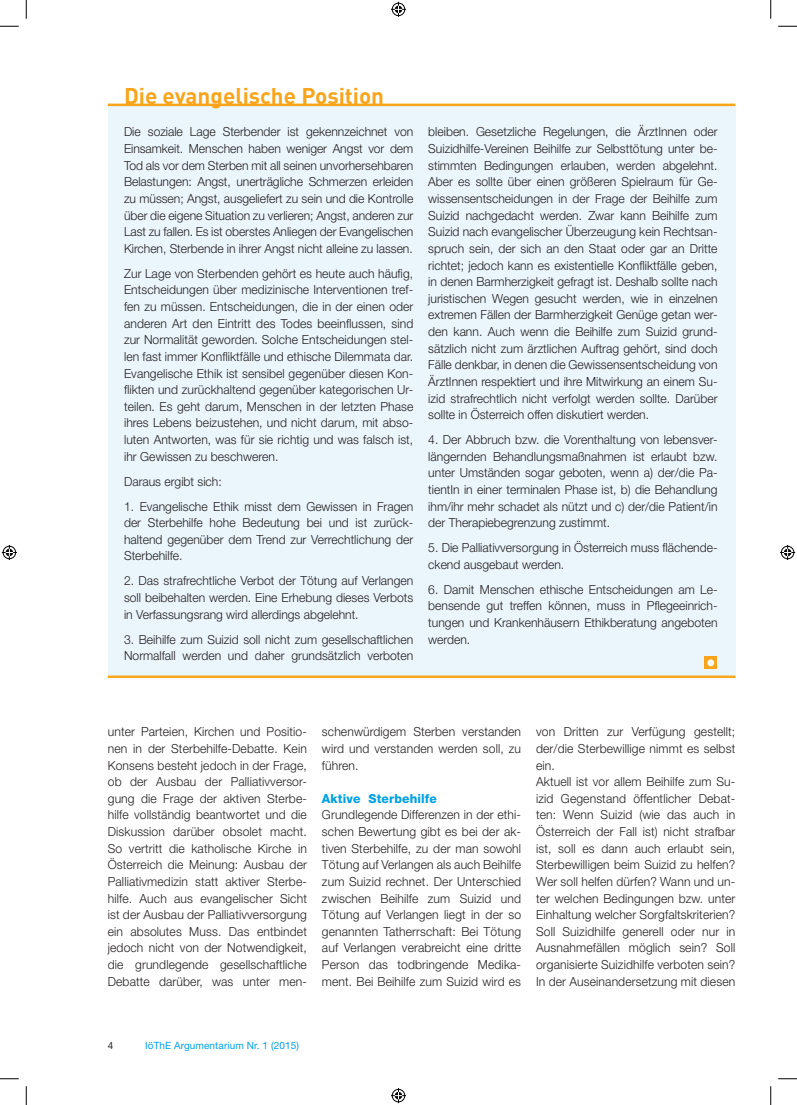
<style>
.page{position:relative;width:797px;height:1105px;background:#fff}
.page>*{position:absolute;margin:0;border:0;box-sizing:border-box;transform-origin:0 0}
.t1{font:700 22.5px "DIN Pro";color:#f9a51b}
.t2{font:300 12.5px/16.6px "Helvetica Neue";letter-spacing:.01em;color:#231f20;text-align:justify}
.t3{font:800 12.5px "Helvetica Neue";letter-spacing:.01em;color:#00a1e3}
.t4{font:10px "Helvetica Neue";letter-spacing:.01em;color:#00a1e3}
.t5{font:10px "Helvetica Neue";color:#231f20}
</style>
<div class="page">
<div style="left:108px;top:104px;width:627px;height:574px;background:#eaf6fc"></div>
<hr style="left:108px;top:104px;width:627px;height:2px;background:#f9a51b">
<hr style="left:108px;top:675px;width:627px;height:3px;background:#f9a51b">
<svg style="left:704px;top:657px;width:13px;height:12px"></svg>
<div style="left:707px;top:659px;width:7px;height:7px;background:#fff;border-radius:50%"></div>
<svg style="left:0;top:25px;width:19px;height:2px"></svg>
<svg style="left:778px;top:25px;width:19px;height:2px"></svg>
<svg style="left:0;top:1078px;width:19px;height:1px"></svg>
<svg style="left:778px;top:1078px;width:19px;height:1px"></svg>
<svg style="left:25px;top:0;width:2px;height:19px"></svg>
<svg style="left:25px;top:1086px;width:2px;height:19px"></svg>
<svg style="left:770px;top:0;width:1px;height:19px"></svg>
<svg style="left:770px;top:1086px;width:1px;height:19px"></svg>
<svg style="left:391px;top:2px;width:15px;height:15px"></svg>
<svg style="left:391px;top:1088px;width:15px;height:15px"></svg>
<svg style="left:2px;top:545px;width:15px;height:15px"></svg>
<svg style="left:780px;top:545px;width:15px;height:15px"></svg>
<h1 class="t1" style="left:124px;top:80px;width:261px">Die evangelische Position</h1>
<p class="t2" style="left:124px;top:123px;width:291px">Die soziale Lage Sterbender ist gekennzeichnet von Einsamkeit. Menschen haben weniger Angst vor dem Tod als vor dem Sterben mit all seinen unvorhersehbaren Belastungen: Angst, unerträgliche Schmerzen erleiden zu müssen; Angst, ausgeliefert zu sein und die Kontrolle über die eigene Situation zu verlieren; Angst, anderen zur Last zu fallen. Es ist oberstes Anliegen der Evangelischen Kirchen, Sterbende in ihrer Angst nicht alleine zu lassen.</p>
<p class="t2" style="left:124px;top:265px;width:291px">Zur Lage von Sterbenden gehört es heute auch häufig, Entscheidungen über medizinische Interventionen tref&shy;fen zu müssen. Entscheidungen, die in der einen oder anderen Art den Eintritt des Todes beeinflussen, sind zur Normalität geworden. Solche Entscheidungen stel&shy;len fast immer Konfliktfälle und ethische Dilemmata dar.<br>Evangelische Ethik ist sensibel gegenüber diesen Kon&shy;flikten und zurückhaltend gegenüber kategorischen Ur&shy;teilen. Es geht darum, Menschen in der letzten Phase ihres Lebens beizustehen, und nicht darum, mit abso&shy;luten Antworten, was für sie richtig und was falsch ist, ihr Gewissen zu beschweren.</p>
<p class="t2" style="left:124px;top:473px;width:99px">Daraus ergibt sich:</p>
<p class="t2" style="left:124px;top:498px;width:291px">1. Evangelische Ethik misst dem Gewissen in Fragen der Sterbehilfe hohe Bedeutung bei und ist zurück&shy;haltend gegenüber dem Trend zur Verrechtlichung der Sterbehilfe.</p>
<p class="t2" style="left:124px;top:572px;width:291px">2. Das strafrechtliche Verbot der Tötung auf Verlangen soll beibehalten werden. Eine Erhebung dieses Verbots in Verfassungsrang wird allerdings abgelehnt.</p>
<p class="t2" style="left:124px;top:631px;width:291px">3. Beihilfe zum Suizid soll nicht zum gesellschaftlichen<br>Normalfall werden und daher grundsätzlich verboten</p>
<p class="t2" style="left:428px;top:123px;width:291px">bleiben. Gesetzliche Regelungen, die ÄrztInnen oder Suizidhilfe-Vereinen Beihilfe zur Selbsttötung unter be&shy;stimmten Bedingungen erlauben, werden abgelehnt.<br>Aber es sollte über einen größeren Spielraum für Ge&shy;wissensentscheidungen in der Frage der Beihilfe zum Suizid nachgedacht werden. Zwar kann Beihilfe zum Suizid nach evangelischer Überzeugung kein Rechtsan&shy;spruch sein, der sich an den Staat oder gar an Dritte richtet; jedoch kann es existentielle Konfliktfälle geben, in denen Barmherzigkeit gefragt ist. Deshalb sollte nach juristischen Wegen gesucht werden, wie in einzelnen extremen Fällen der Barmherzigkeit Genüge getan wer&shy;den kann. Auch wenn die Beihilfe zum Suizid grund&shy;sätzlich nicht zum ärztlichen Auftrag gehört, sind doch Fälle denkbar, in denen die Gewissensentscheidung von ÄrztInnen respektiert und ihre Mitwirkung an einem Su&shy;izid strafrechtlich nicht verfolgt werden sollte. Darüber sollte in Österreich offen diskutiert werden.</p>
<p class="t2" style="left:428px;top:431px;width:291px">4. Der Abbruch bzw. die Vorenthaltung von lebensver&shy;längernden Behandlungsmaßnahmen ist erlaubt bzw. unter Umständen sogar geboten, wenn a) der/die Pa&shy;tientIn in einer terminalen Phase ist, b) die Behandlung ihm/ihr mehr schadet als nützt und c) der/die Patient/in der Therapiebegrenzung zustimmt.</p>
<p class="t2" style="left:428px;top:539px;width:291px">5. Die Palliativversorgung in Österreich muss flächende&shy;ckend ausgebaut werden.</p>
<p class="t2" style="left:428px;top:581px;width:291px">6. Damit Menschen ethische Entscheidungen am Le&shy;bensende gut treffen können, muss in Pflegeeinrich&shy;tungen und Krankenhäusern Ethikberatung angeboten werden.</p>
<p class="t2" style="left:108px;top:723px;width:201px">unter Parteien, Kirchen und Positio&shy;nen in der Sterbehilfe-Debatte. Kein Konsens besteht jedoch in der Frage, ob der Ausbau der Palliativversor&shy;gung die Frage der aktiven Sterbe&shy;hilfe vollständig beantwortet und die Diskussion darüber obsolet macht.<br>So vertritt die katholische Kirche in Österreich die Meinung: Ausbau der Palliativmedizin statt aktiver Sterbe&shy;hilfe. Auch aus evangelischer Sicht ist der Ausbau der Palliativversorgung ein absolutes Muss. Das entbindet jedoch nicht von der Notwendigkeit, die grundlegende gesellschaftliche Debatte darüber, was unter men-</p>
<p class="t2" style="left:322px;top:723px;width:201px">schenwürdigem Sterben verstanden wird und verstanden werden soll, zu führen.</p>
<p class="t3" style="left:322px;top:791px;width:116px">Aktive Sterbehilfe</p>
<p class="t2" style="left:322px;top:806px;width:201px">Grundlegende Differenzen in der ethi&shy;schen Bewertung gibt es bei der ak&shy;tiven Sterbehilfe, zu der man sowohl Tötung auf Verlangen als auch Beihilfe zum Suizid rechnet. Der Unterschied zwischen Beihilfe zum Suizid und Tötung auf Verlangen liegt in der so genannten Tatherrschaft: Bei Tötung auf Verlangen verabreicht eine dritte Person das todbringende Medika&shy;ment. Bei Beihilfe zum Suizid wird es</p>
<p class="t2" style="left:536px;top:723px;width:201px;text-align:left">von Dritten zur Verfügung gestellt; der/die Sterbewillige nimmt es selbst ein.<br>Aktuell ist vor allem Beihilfe zum Su&shy;izid Gegenstand öffentlicher Debat&shy;ten: Wenn Suizid (wie das auch in Österreich der Fall ist) nicht strafbar ist, soll es dann auch erlaubt sein, Sterbewilligen beim Suizid zu helfen?<br>Wer soll helfen dürfen? Wann und un&shy;ter welchen Bedingungen bzw. unter Einhaltung welcher Sorgfaltskriterien?<br>Soll Suizidhilfe generell oder nur in Ausnahmefällen möglich sein? Soll organisierte Suizidhilfe verboten sein?<br>In der Auseinandersetzung mit diesen</p>
<p class="t5" style="left:108px;top:1039px;width:7px">4</p>
<p class="t4" style="left:145px;top:1039px;width:155px">IöThE Argumentarium Nr. 1 (2015)</p>
</div>
